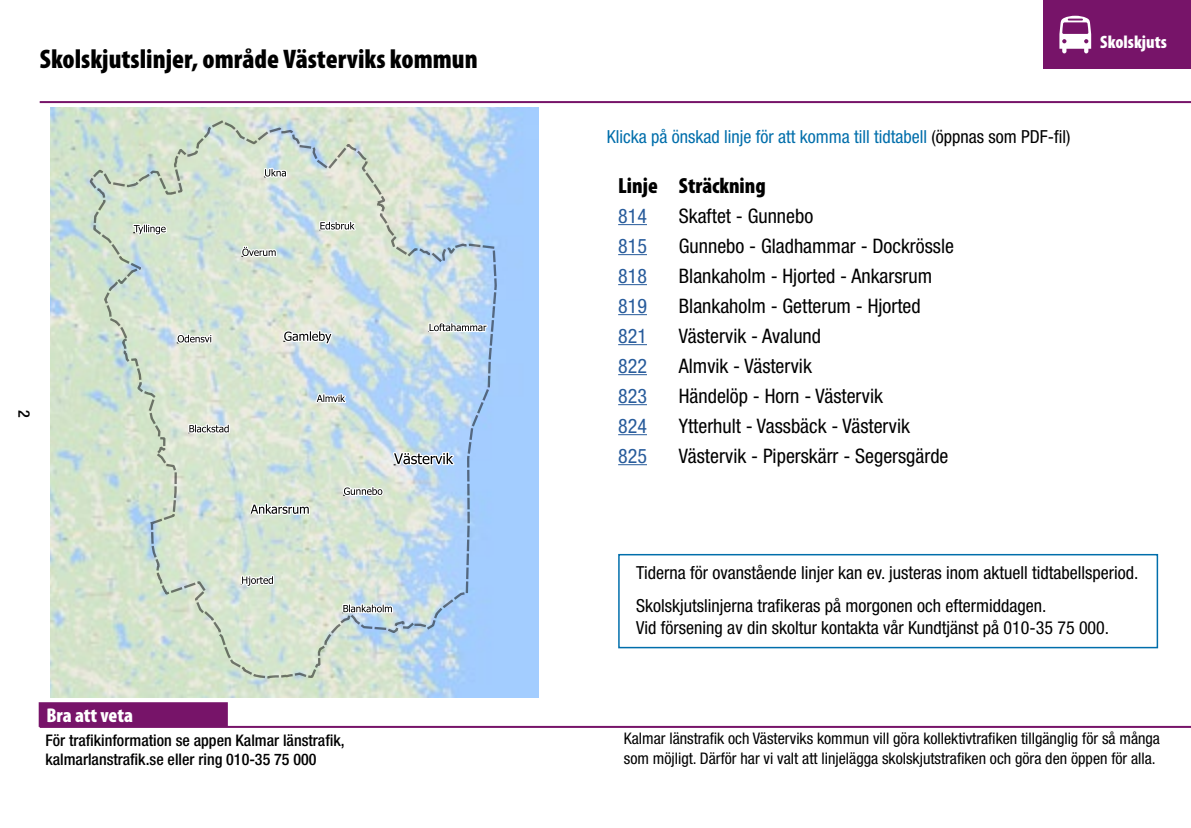
<style>
.page{position:relative;width:1191px;height:828px;background:#fff}
.page>*{position:absolute;margin:0;border:0;box-sizing:border-box;transform-origin:0 0}
.t1{font:900 condensed 27px "Myriad Pro";color:#000}
.t2{font:900 condensed 22px "Myriad Pro";color:#000}
.t3{font:condensed 20px "Helvetica Neue LT Std";color:#000}
.t4{font:condensed 20px "Helvetica Neue LT Std";color:#275b9b}
.t5{font:900 condensed 20px "Myriad Pro";color:#fff}
.t6{font:condensed 18px/33.6px "Helvetica Neue LT Std";color:#000}
.t7{font:condensed 18px "Helvetica Neue LT Std";color:#006eab}
.t8{font:900 condensed 18px "Myriad Pro";color:#fff}
.t9{font:condensed 16px/19.2px "Helvetica Neue LT Std";color:#000}
.t10{font:500 condensed 16px/19px "Helvetica Neue LT Std";color:#000}
.s1{color:#000}
</style>
<div class="page">
<img style="left:51px;top:108px;width:488px;height:589px">
<svg style="left:90px;top:120px;width:407px;height:558px"></svg>
<svg style="left:427px;top:320px;width:62px;height:14px"></svg>
<svg style="left:341px;top:602px;width:54px;height:13px"></svg>
<svg style="left:187px;top:422px;width:44px;height:14px"></svg>
<svg style="left:341px;top:484px;width:44px;height:14px"></svg>
<svg style="left:318px;top:220px;width:42px;height:13px"></svg>
<svg style="left:175px;top:332px;width:39px;height:16px"></svg>
<svg style="left:239px;top:244px;width:40px;height:18px"></svg>
<svg style="left:240px;top:574px;width:35px;height:15px"></svg>
<svg style="left:131px;top:222px;width:37px;height:15px"></svg>
<svg style="left:314px;top:388px;width:36px;height:20px"></svg>
<svg style="left:262px;top:167px;width:27px;height:13px"></svg>
<svg style="left:248px;top:498px;width:64px;height:19px"></svg>
<svg style="left:281px;top:329px;width:53px;height:17px"></svg>
<svg style="left:391px;top:450px;width:67px;height:19px"></svg>
<div style="left:40px;top:703px;width:187px;height:23px;background:#771469"></div>
<div style="left:39px;top:702px;width:189px;height:25px;border:2px solid #771469"></div>
<hr style="left:40px;top:101px;width:1151px;height:2px;background:#771469">
<hr style="left:40px;top:726px;width:1151px;height:2px;background:#771469">
<div style="left:1043px;top:0;width:148px;height:68px;background:#771469"></div>
<svg style="left:1059px;top:16px;width:32px;height:37px"></svg>
<svg style="left:618px;top:224px;width:29px;height:1px"></svg>
<svg style="left:618px;top:254px;width:29px;height:1px"></svg>
<svg style="left:618px;top:284px;width:29px;height:1px"></svg>
<svg style="left:618px;top:314px;width:29px;height:1px"></svg>
<svg style="left:618px;top:344px;width:29px;height:1px"></svg>
<svg style="left:618px;top:374px;width:29px;height:1px"></svg>
<svg style="left:618px;top:404px;width:29px;height:1px"></svg>
<svg style="left:618px;top:434px;width:29px;height:1px"></svg>
<svg style="left:618px;top:464px;width:29px;height:1px"></svg>
<div style="left:618px;top:554px;width:540px;height:94px;border:2px solid #006eab"></div>
<h1 class="t1" style="left:40px;top:42px;width:439px">Skolskjutslinjer, område Västerviks kommun</h1>
<p class="t10" style="left:34px;top:410px;width:9px;rotate:90deg">2</p>
<p class="t5" style="left:46px;top:702px;width:88px">Bra att veta</p>
<p class="t10" style="left:45px;top:730px;width:301px">För trafikinformation se appen Kalmar länstrafik, kalmarlanstrafik.se eller ring 010-35 75 000</p>
<p class="t8" style="left:1100px;top:30px;width:68px">Skolskjuts</p>
<p class="t7" style="left:607px;top:126px;width:465px">Klicka på önskad linje för att komma till tidtabell <span class="s1">(öppnas som PDF-fil)</span></p>
<p class="t2" style="left:618px;top:171px;width:149px">Linje Sträckning</p>
<p class="t4" style="left:618px;top:204px;width:30px">814</p>
<p class="t3" style="left:679px;top:204px;width:136px">Skaftet - Gunnebo</p>
<p class="t4" style="left:618px;top:234px;width:30px">815</p>
<p class="t3" style="left:679px;top:234px;width:277px">Gunnebo - Gladhammar - Dockrössle</p>
<p class="t4" style="left:618px;top:264px;width:30px">818</p>
<p class="t3" style="left:679px;top:264px;width:255px">Blankaholm - Hjorted - Ankarsrum</p>
<p class="t4" style="left:618px;top:294px;width:30px">819</p>
<p class="t3" style="left:679px;top:294px;width:243px">Blankaholm - Getterum - Hjorted</p>
<p class="t4" style="left:618px;top:324px;width:30px">821</p>
<p class="t3" style="left:679px;top:324px;width:144px">Västervik - Avalund</p>
<p class="t4" style="left:618px;top:354px;width:30px">822</p>
<p class="t3" style="left:679px;top:354px;width:134px">Almvik - Västervik</p>
<p class="t4" style="left:618px;top:384px;width:30px">823</p>
<p class="t3" style="left:679px;top:384px;width:206px">Händelöp - Horn - Västervik</p>
<p class="t4" style="left:618px;top:414px;width:30px">824</p>
<p class="t3" style="left:679px;top:414px;width:233px">Ytterhult - Vassbäck - Västervik</p>
<p class="t4" style="left:618px;top:444px;width:30px">825</p>
<p class="t3" style="left:679px;top:444px;width:271px">Västervik - Piperskärr - Segersgärde</p>
<p class="t6" style="left:636px;top:555px;width:503px">Tiderna för ovanstående linjer kan ev. justeras inom aktuell tidtabellsperiod.<br>Skolskjutslinjerna trafikeras på morgonen och eftermiddagen.</p>
<p class="t6" style="left:636px;top:610px;width:474px">Vid försening av din skoltur kontakta vår Kundtjänst på 010-35 75 000.</p>
<p class="t9" style="left:624px;top:729px;width:538px">Kalmar länstrafik och Västerviks kommun vill göra kollektivtrafiken tillgänglig för så många som möjligt. Därför har vi valt att linjelägga skolskjutstrafiken och göra den öppen för alla.</p>
</div>
